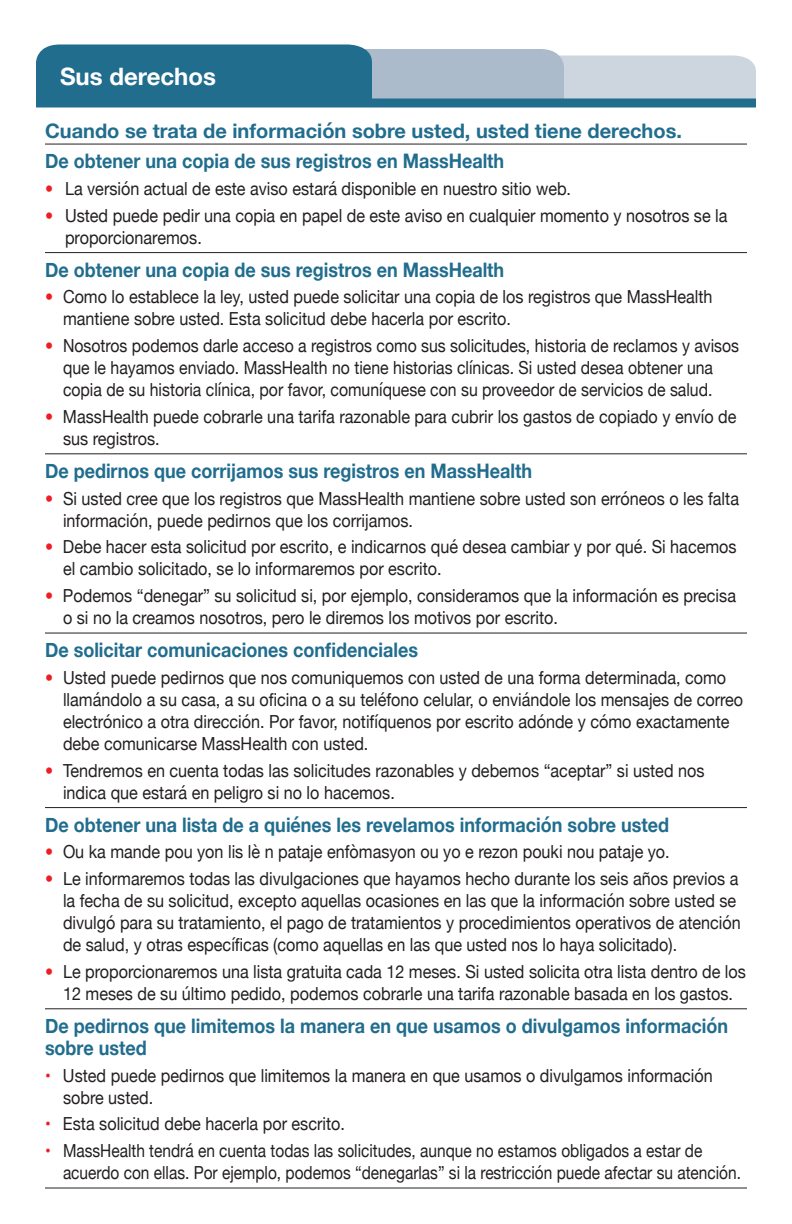
<style>
.page{position:relative;width:792px;height:1224px;background:#fff}
.page>*{position:absolute;margin:0;border:0;box-sizing:border-box;transform-origin:0 0}
.t1{font:700 24px "Helvetica Neue";color:#fff}
.t2{font:700 20px/22px "Helvetica Neue";color:#216d8e;scale:.9 1}
.t3{font:700 20px "Helvetica Neue";color:#216d8e}
.t4{font:18px/22px "Helvetica Neue";color:#231f20;scale:.9 1}
.t5{font:18px/22px "Helvetica Neue";color:#231f20;text-align:center;scale:.88 1}
.t6{font:18px/22px "Helvetica Neue";color:#231f20;scale:.86 1}
.s1{font-family:"Helvetica Neue LT Std";color:#ee1d23}
.s2{color:#ee1d23}
</style>
<div class="page">
<hr style="left:45px;top:144px;width:702px;height:1px;background:#231f20">
<hr style="left:45px;top:252px;width:702px;height:1px;background:#231f20">
<hr style="left:45px;top:453px;width:702px;height:1px;background:#231f20">
<hr style="left:45px;top:633px;width:702px;height:1px;background:#231f20">
<hr style="left:45px;top:807px;width:702px;height:1px;background:#231f20">
<hr style="left:45px;top:1008px;width:702px;height:1px;background:#231f20">
<hr style="left:45px;top:1188px;width:702px;height:1px;background:#231f20">
<svg style="left:36px;top:44px;width:720px;height:64px;background:#6f9cb2"></svg>
<p class="t1" style="left:60px;top:58px;width:158px">Sus derechos</p>
<p class="t3" style="left:45px;top:115px;width:639px">Cuando se trata de información sobre usted, usted tiene derechos.</p>
<p class="t2" style="left:45px;top:151px;width:512px">De obtener una copia de sus registros en MassHealth</p>
<p class="t4" style="left:45px;top:179px;width:586px"><span class="s1">•</span> La versión actual de este aviso estará disponible en nuestro sitio web.</p>
<p class="t4" style="left:65px;top:205px;width:738px;text-indent:-20px"><span class="s1">•</span> Usted puede pedir una copia en papel de este aviso en cualquier momento y nosotros se la proporcionaremos.</p>
<p class="t2" style="left:45px;top:259px;width:512px">De obtener una copia de sus registros en MassHealth</p>
<p class="t4" style="left:63px;top:287px;width:723px;text-indent:-18px"><span class="s1">•</span> Como lo establece la ley, usted puede solicitar una copia de los registros que MassHealth mantiene sobre usted. Esta solicitud debe hacerla por escrito.</p>
<p class="t5" style="left:45px;top:336px;width:790px"><span class="s1">•</span> Nosotros podemos darle acceso a registros como sus solicitudes, historia de reclamos y avisos que le hayamos enviado. MassHealth no tiene historias clínicas. Si usted desea obtener una<br>copia de su historia clínica, por favor, comuníquese con su proveedor de servicios de salud.</p>
<p class="t4" style="left:63px;top:406px;width:750px;text-indent:-18px"><span class="s1">•</span> MassHealth puede cobrarle una tarifa razonable para cubrir los gastos de copiado y envío de sus registros.</p>
<p class="t2" style="left:45px;top:460px;width:543px">De pedirnos que corrijamos sus registros en MassHealth</p>
<p class="t4" style="left:63px;top:488px;width:753px;text-indent:-18px"><span class="s1">•</span> Si usted cree que los registros que MassHealth mantiene sobre usted son erróneos o les falta información, puede pedirnos que los corrijamos.</p>
<p class="t4" style="left:63px;top:537px;width:750px;text-indent:-18px"><span class="s1">•</span> Debe hacer esta solicitud por escrito, e indicarnos qué desea cambiar y por qué. Si hacemos el cambio solicitado, se lo informaremos por escrito.</p>
<p class="t4" style="left:63px;top:586px;width:749px;text-indent:-18px"><span class="s1">•</span> Podemos “denegar” su solicitud si, por ejemplo, consideramos que la información es precisa o si no la creamos nosotros, pero le diremos los motivos por escrito.</p>
<p class="t2" style="left:45px;top:640px;width:416px">De solicitar comunicaciones confidenciales</p>
<p class="t4" style="left:63px;top:668px;width:757px;text-indent:-18px"><span class="s1">•</span> Usted puede pedirnos que nos comuniquemos con usted de una forma determinada, como llamándolo a su casa, a su oficina o a su teléfono celular, o enviándole los mensajes de correo electrónico a otra dirección. Por favor, notifíquenos por escrito adónde y cómo exactamente debe comunicarse MassHealth con usted.</p>
<p class="t4" style="left:63px;top:760px;width:714px;text-indent:-18px"><span class="s1">•</span> Tendremos en cuenta todas las solicitudes razonables y debemos “aceptar” si usted nos indica que estará en peligro si no lo hacemos.</p>
<p class="t2" style="left:45px;top:814px;width:695px">De obtener una lista de a quiénes les revelamos información sobre usted</p>
<p class="t4" style="left:45px;top:842px;width:696px"><span class="s1">•</span> Ou ka mande pou yon lis lè n pataje enfòmasyon ou yo e rezon pouki nou pataje yo.</p>
<p class="t4" style="left:63px;top:869px;width:755px;text-indent:-18px"><span class="s1">•</span> Le informaremos todas las divulgaciones que hayamos hecho durante los seis años previos a la fecha de su solicitud, excepto aquellas ocasiones en las que la información sobre usted se divulgó para su tratamiento, el pago de tratamientos y procedimientos operativos de atención de salud, y otras específicas (como aquellas en las que usted nos lo haya solicitado).</p>
<p class="t4" style="left:45px;top:961px;width:780px;text-align:center"><span class="s1">•</span> Le proporcionaremos una lista gratuita cada 12 meses. Si usted solicita otra lista dentro de los<br>12 meses de su último pedido, podemos cobrarle una tarifa razonable basada en los gastos.</p>
<p class="t2" style="left:45px;top:1015px;width:760px">De pedirnos que limitemos la manera en que usamos o divulgamos información sobre usted</p>
<p class="t4" style="left:63px;top:1065px;width:723px;text-indent:-18px"><span class="s2">•</span> Usted puede pedirnos que limitemos la manera en que usamos o divulgamos información sobre usted.</p>
<p class="t4" style="left:45px;top:1114px;width:335px"><span class="s2">•</span> Esta solicitud debe hacerla por escrito.</p>
<p class="t6" style="left:63px;top:1141px;width:790px;text-indent:-18px"><span class="s2">•</span> MassHealth tendrá en cuenta todas las solicitudes, aunque no estamos obligados a estar de acuerdo con ellas. Por ejemplo, podemos “denegarlas” si la restricción puede afectar su atención.</p>
</div>
